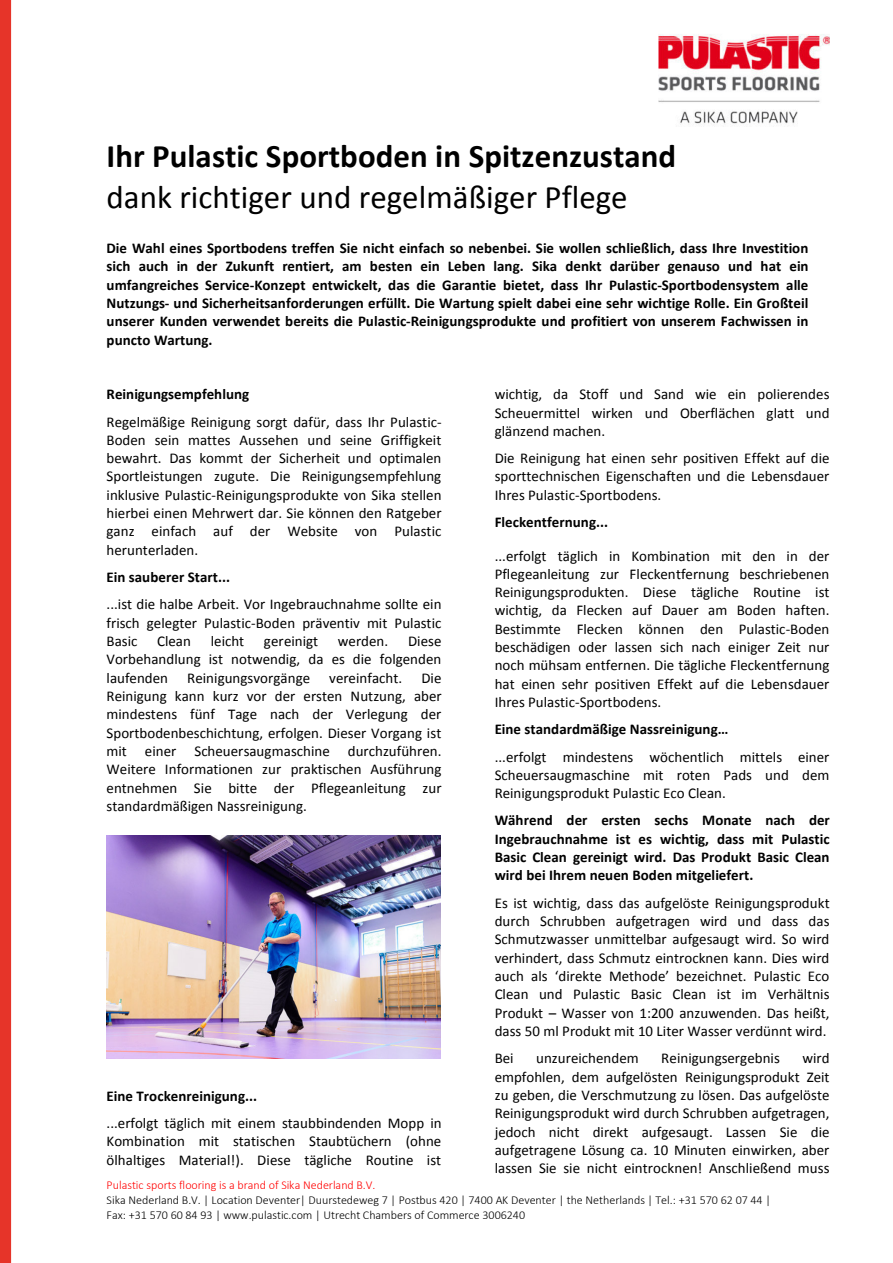
<style>
.page{position:relative;width:893px;height:1263px;background:#fff}
.page>*{position:absolute;margin:0;border:0;box-sizing:border-box;transform-origin:0 0}
.t1{font:700 33px "Calibri";color:#000}
.t2{font:33px "Calibri";color:#000}
.t3{font:15px/18.3px "Calibri";color:#000;text-align:justify}
.t4{font:700 15px/18.3px "Calibri";letter-spacing:.005em;color:#000;text-align:justify}
.t5{font:300 12px/14.7px "Calibri";color:#000}
.t6{font:300 12px "Calibri";color:#f00}
</style>
<div class="page">
<img style="left:658px;top:34px;width:171px;height:91px">
<div style="left:0;top:0;width:12px;height:1263px;background:#e63429"></div>
<img style="left:106px;top:836px;width:334px;height:223px">
<h1 class="t1" style="left:107px;top:145px;width:571px">Ihr Pulastic Sportboden in Spitzenzustand</h1>
<h1 class="t2" style="left:107px;top:184px;width:522px">dank richtiger und regelmäßiger Pflege</h1>
<p class="t4" style="left:107px;top:240px;width:703px">Die Wahl eines Sportbodens treffen Sie nicht einfach so nebenbei. Sie wollen schließlich, dass Ihre Investition sich auch in der Zukunft rentiert, am besten ein Leben lang. Sika denkt darüber genauso und hat ein umfangreiches Service-Konzept entwickelt, das die Garantie bietet, dass Ihr Pulastic-Sportbodensystem alle Nutzungs- und Sicherheitsanforderungen erfüllt. Die Wartung spielt dabei eine sehr wichtige Rolle. Ein Großteil unserer Kunden verwendet bereits die Pulastic-Reinigungsprodukte und profitiert von unserem Fachwissen in puncto Wartung.</p>
<p class="t4" style="left:107px;top:386px;width:144px">Reinigungsempfehlung</p>
<p class="t3" style="left:107px;top:413px;width:336px">Regelmäßige Reinigung sorgt dafür, dass Ihr Pulastic-Boden sein mattes Aussehen und seine Griffigkeit bewahrt. Das kommt der Sicherheit und optimalen Sportleistungen zugute. Die Reinigungsempfehlung inklusive Pulastic-Reinigungsprodukte von Sika stellen hierbei einen Mehrwert dar. Sie können den Ratgeber ganz einfach auf der Website von Pulastic herunterladen.</p>
<p class="t4" style="left:107px;top:569px;width:125px">Ein sauberer Start...</p>
<p class="t3" style="left:107px;top:596px;width:336px">...ist die halbe Arbeit. Vor Ingebrauchnahme sollte ein frisch gelegter Pulastic-Boden präventiv mit Pulastic Basic</p>
<p class="t3" style="left:157px;top:633px;width:35px">Clean</p>
<p class="t3" style="left:211px;top:633px;width:35px">leicht</p>
<p class="t3" style="left:264px;top:633px;width:56px">gereinigt</p>
<p class="t3" style="left:338px;top:633px;width:52px">werden.</p>
<p class="t3" style="left:107px;top:633px;width:336px;text-indent:301px">Diese Vorbehandlung ist notwendig, da es die folgenden laufenden</p>
<p class="t3" style="left:187px;top:670px;width:124px">Reinigungsvorgänge</p>
<p class="t3" style="left:329px;top:670px;width:75px">vereinfacht.</p>
<p class="t3" style="left:107px;top:670px;width:336px;text-indent:315px">Die Reinigung kann kurz vor der ersten Nutzung, aber mindestens fünf Tage nach der Verlegung der Sportbodenbeschichtung, erfolgen. Dieser Vorgang ist mit einer Scheuersaugmaschine durchzuführen.<br>Weitere Informationen zur praktischen Ausführung entnehmen Sie bitte der Pflegeanleitung zur standardmäßigen Nassreinigung.</p>
<p class="t4" style="left:107px;top:1088px;width:152px">Eine Trockenreinigung...</p>
<p class="t3" style="left:107px;top:1115px;width:336px">...erfolgt täglich mit einem staubbindenden Mopp in Kombination mit statischen Staubtüchern (ohne ölhaltiges Material!). Diese tägliche Routine ist</p>
<p class="t3" style="left:494px;top:386px;width:336px">wichtig, da Stoff und Sand wie ein polierendes Scheuermittel wirken und Oberflächen glatt und glänzend machen.</p>
<p class="t3" style="left:494px;top:450px;width:336px">Die Reinigung hat einen sehr positiven Effekt auf die sporttechnischen Eigenschaften und die Lebensdauer Ihres Pulastic-Sportbodens.</p>
<p class="t4" style="left:494px;top:514px;width:115px">Fleckentfernung...</p>
<p class="t3" style="left:494px;top:547px;width:336px">...erfolgt täglich in Kombination mit den in der Pflegeanleitung zur Fleckentfernung beschriebenen Reinigungsprodukten. Diese tägliche Routine ist wichtig, da Flecken auf Dauer am Boden haften.<br>Bestimmte Flecken können den Pulastic-Boden beschädigen oder lassen sich nach einiger Zeit nur noch mühsam entfernen. Die tägliche Fleckentfernung hat einen sehr positiven Effekt auf die Lebensdauer Ihres Pulastic-Sportbodens.</p>
<p class="t4" style="left:494px;top:721px;width:235px">Eine standardmäßige Nassreinigung…</p>
<p class="t3" style="left:494px;top:748px;width:336px">...erfolgt mindestens wöchentlich mittels einer Scheuersaugmaschine mit roten Pads und dem Reinigungsprodukt Pulastic Eco Clean.</p>
<p class="t4" style="left:494px;top:813px;width:336px">Während der ersten sechs Monate nach der Ingebrauchnahme ist es wichtig, dass mit Pulastic Basic Clean gereinigt wird. Das Produkt Basic Clean wird bei Ihrem neuen Boden mitgeliefert.</p>
<p class="t3" style="left:494px;top:895px;width:336px">Es ist wichtig, dass das aufgelöste Reinigungsprodukt durch Schrubben aufgetragen wird und dass das Schmutzwasser unmittelbar aufgesaugt wird. So wird verhindert, dass Schmutz eintrocknen kann. Dies wird auch als ‘direkte Methode’ bezeichnet. Pulastic Eco Clean und Pulastic Basic Clean ist im Verhältnis Produkt – Wasser von 1:200 anzuwenden. Das heißt, dass 50 ml Produkt mit 10 Liter Wasser verdünnt wird.</p>
<p class="t3" style="left:494px;top:1050px;width:20px">Bei</p>
<p class="t3" style="left:536px;top:1050px;width:104px">unzureichendem</p>
<p class="t3" style="left:661px;top:1050px;width:120px">Reinigungsergebnis</p>
<p class="t3" style="left:494px;top:1050px;width:336px;text-indent:308px">wird empfohlen, dem aufgelösten Reinigungsprodukt Zeit zu geben, die Verschmutzung zu lösen. Das aufgelöste Reinigungsprodukt wird durch Schrubben aufgetragen, jedoch nicht direkt aufgesaugt. Lassen Sie die aufgetragene Lösung ca. 10 Minuten einwirken, aber lassen Sie sie nicht eintrocknen! Anschließend muss</p>
<p class="t6" style="left:107px;top:1181px;width:270px">Pulastic sports flooring is a brand of Sika Nederland B.V.</p>
<p class="t5" style="left:107px;top:1194px;width:665px">Sika Nederland B.V. | Location Deventer| Duurstedeweg 7 | Postbus 420 | 7400 AK Deventer | the Netherlands | Tel.: +31 570 62 07 44 |<br>Fax: +31 570 60 84 93 | www.pulastic.com | Utrecht Chambers of Commerce 3006240</p>
</div>
